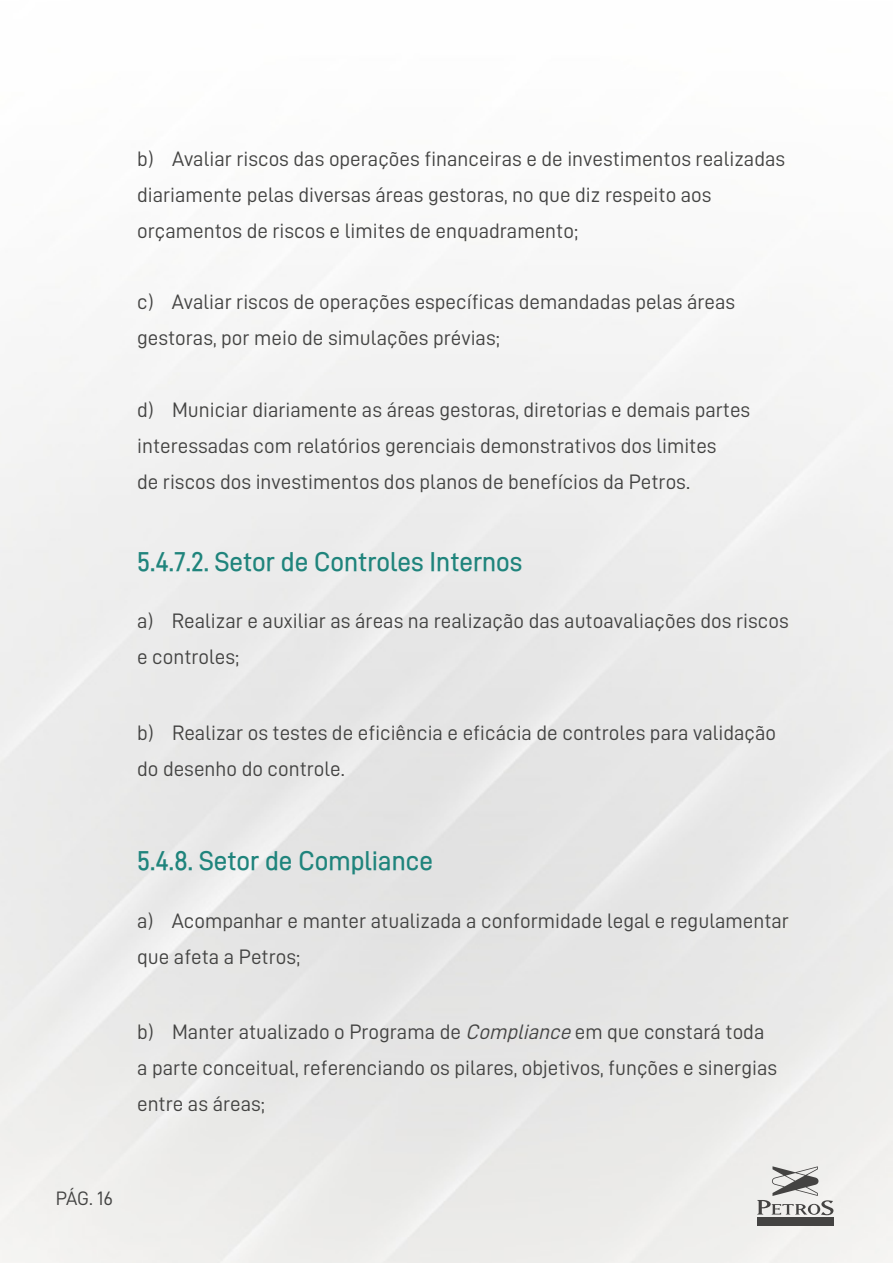
<style>
.page{position:relative;width:893px;height:1263px;background:#fff}
.page>*{position:absolute;margin:0;border:0;box-sizing:border-box;transform-origin:0 0}
.t1{font:27px "D DIN PRO Medium";color:#1f847c}
.t2{font:21px/36px "D DIN PRO Regular";color:#434342}
.t3{font:19.5px "D DIN PRO Regular";color:#434342}
.s1{font-style:italic}
</style>
<div class="page">
<img style="left:0;top:274px;width:893px;height:989px">
<div style="left:757px;top:1217px;width:76px;height:8px;background:#444342"></div>
<svg style="left:757px;top:1166px;width:76px;height:49px;background:#c5c5c3"></svg>
<p class="t2" style="left:137px;top:140px;width:650px">b) Avaliar riscos das operações financeiras e de investimentos realizadas diariamente pelas diversas áreas gestoras, no que diz respeito aos orçamentos de riscos e limites de enquadramento;</p>
<p class="t2" style="left:137px;top:283px;width:600px">c) Avaliar riscos de operações específicas demandadas pelas áreas gestoras, por meio de simulações prévias;</p>
<p class="t2" style="left:137px;top:391px;width:615px">d) Municiar diariamente as áreas gestoras, diretorias e demais partes interessadas com relatórios gerenciais demonstrativos dos limites<br>de riscos dos investimentos dos planos de benefícios da Petros.</p>
<p class="t1" style="left:137px;top:547px;width:387px">5.4.7.2. Setor de Controles Internos</p>
<p class="t2" style="left:137px;top:603px;width:653px">a) Realizar e auxiliar as áreas na realização das autoavaliações dos riscos e controles;</p>
<p class="t2" style="left:137px;top:714px;width:641px">b) Realizar os testes de eficiência e eficácia de controles para validação do desenho do controle.</p>
<p class="t1" style="left:137px;top:846px;width:297px">5.4.8. Setor de Compliance</p>
<p class="t2" style="left:137px;top:902px;width:653px">a) Acompanhar e manter atualizada a conformidade legal e regulamentar que afeta a Petros;</p>
<p class="t2" style="left:137px;top:1014px;width:641px">b) Manter atualizado o Programa de <span class="s1">Compliance</span> em que constará toda a parte conceitual, referenciando os pilares, objetivos, funções e sinergias entre as áreas;</p>
<p class="t3" style="left:56px;top:1188px;width:59px">PÁG. 16</p>
</div>
